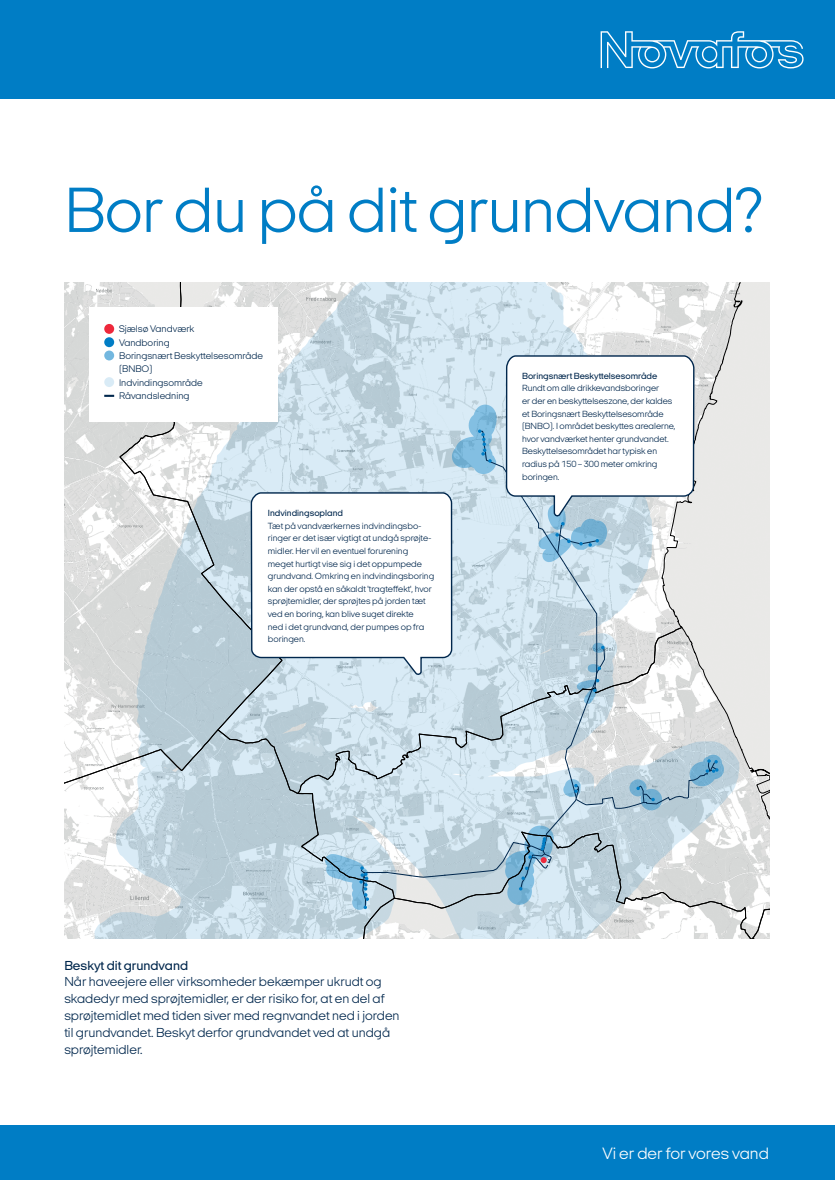
<style>
.page{position:relative;width:835px;height:1180px;background:#fff}
.page>*{position:absolute;margin:0;border:0;box-sizing:border-box;transform-origin:0 0}
.t1{font:300 65.1px "Italian Plate No 2 Expanded";letter-spacing:-.01em;color:#007dc5}
.t2{font:300 16.8px "Italian Plate No 2 Expanded";color:#fff}
.t3{font:300 13.3px/16.8px "Italian Plate No 2 Expanded";color:#00274d}
.t4{font:500 13.3px "Italian Plate No 2 Expanded";color:#00274d}
.t5{font:300 9.8px/13.3px "Italian Plate No 2 Expanded";color:#00274d}
.t6{font:300 9.1px/12.6px "Italian Plate No 2 Expanded";color:#00274d}
.t7{font:500 9.1px "Italian Plate No 2 Expanded";color:#00274d}
</style>
<div class="page">
<div style="left:0;top:0;width:834px;height:98px;background:#007dc5"></div>
<svg style="left:600px;top:31px;width:203px;height:37px"></svg>
<div style="left:0;top:1125px;width:834px;height:55px;background:#007dc5"></div>
<svg style="left:64px;top:283px;width:705px;height:656px"></svg>
<div style="left:89px;top:308px;width:189px;height:114px;background:#fff"></div>
<div style="left:104px;top:324px;width:10px;height:10px;background:#ee283b;border-radius:50%"></div>
<div style="left:104px;top:337px;width:10px;height:10px;background:#007dc5;border-radius:50%"></div>
<svg style="left:104px;top:350px;width:10px;height:10px"></svg>
<div style="left:104px;top:377px;width:10px;height:10px;background:#d9ebf6;border-radius:50%"></div>
<svg style="left:104px;top:395px;width:10px;height:2px"></svg>
<svg style="left:250px;top:354px;width:473px;height:556px"></svg>
<h1 class="t1" style="left:64px;top:175px;width:700px">Bor du på dit grundvand?</h1>
<p class="t5" style="left:119px;top:322px;width:145px">Sjælsø Vandværk<br>Vandboring<br>Boringsnært Beskyttelsesområde (BNBO)<br>Indvindingsområde<br>Råvandsledning</p>
<p class="t7" style="left:268px;top:508px;width:77px">Indvindingsopland</p>
<p class="t6" style="left:268px;top:519px;width:168px">Tæt på vandværkernes indvindingsbo&shy;ringer er det især vigtigt at undgå sprøjte&shy;midler. Her vil en eventuel forurening meget hurtigt vise sig i det oppumpede grundvand. Omkring en indvindingsboring kan der opstå en såkaldt 'tragteffekt', hvor sprøjtemidler, der sprøjtes på jorden tæt ved en boring, kan blive suget direkte<br>ned i det grundvand, der pumpes op fra boringen.</p>
<p class="t7" style="left:522px;top:371px;width:137px">Boringsnært Beskyttelsesområde</p>
<p class="t6" style="left:522px;top:382px;width:155px">Rundt om alle drikkevandsboringer<br>er der en beskyttelseszone, der kaldes et Boringsnært Beskyttelsesområde (BNBO). I området beskyttes arealerne, hvor vandværket henter grundvandet.<br>Beskyttelsesområdet har typisk en radius på 150– 300 meter omkring boringen.</p>
<h3 class="t4" style="left:64px;top:958px;width:125px">Beskyt dit grundvand</h3>
<p class="t3" style="left:64px;top:973px;width:337px">Når haveejere eller virksomheder bekæmper ukrudt og skadedyr med sprøjtemidler, er der risiko for, at en del af sprøjtemidlet med tiden siver med regnvandet ned i jorden til grundvandet. Beskyt derfor grundvandet ved at undgå sprøjtemidler.</p>
<h2 class="t2" style="left:602px;top:1144px;width:168px">Vi er der for vores vand</h2>
</div>
